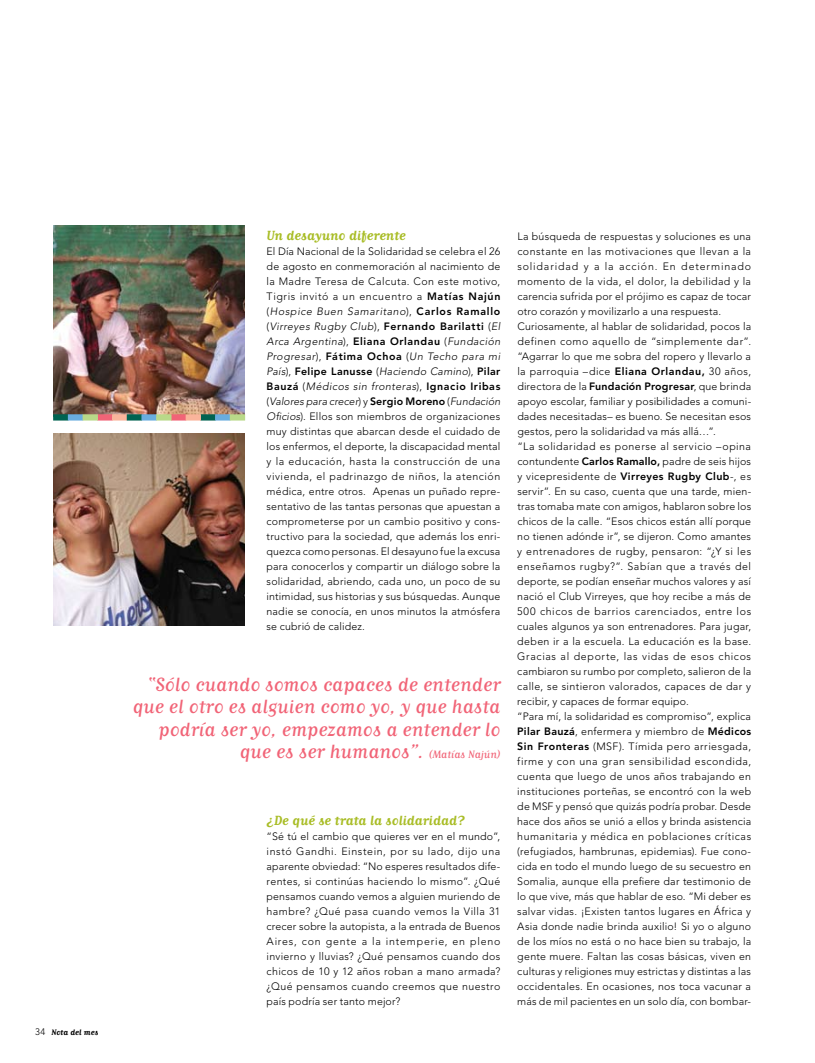
<style>
.page{position:relative;width:815px;height:1063px;background:#fff}
.page>*{position:absolute;margin:0;border:0;box-sizing:border-box;transform-origin:0 0}
.t1{font:22.5px/22.5px "Matrix Script";color:#f16477;text-align:right}
.t2{font:700 15.62px "Matrix Script";color:#a9bd27}
.t3{font:300 10.62px/15px "Avenir LT Std";letter-spacing:.02em;color:#000;text-align:justify}
.t4{font:700 9.38px "Matrix Script";color:#000}
.s1{font-family:"Avenir LT Std";font-weight:300}
.s2{font-weight:800}
.s3{font-style:italic}
.s4{font-size:12.5px}
</style>
<div class="page">
<img style="left:53px;top:433px;width:192px;height:192px">
<img style="left:53px;top:225px;width:192px;height:189px">
<div style="left:53px;top:414px;width:15px;height:7px;background:#006351"></div>
<div style="left:68px;top:414px;width:15px;height:7px;background:#69addf"></div>
<div style="left:97px;top:414px;width:16px;height:7px;background:#f16477"></div>
<div style="left:83px;top:414px;width:15px;height:7px;background:#b9d989"></div>
<div style="left:112px;top:414px;width:15px;height:7px;background:#fab49b"></div>
<div style="left:127px;top:414px;width:15px;height:7px;background:#006351"></div>
<div style="left:200px;top:414px;width:16px;height:7px;background:#006351"></div>
<div style="left:141px;top:414px;width:16px;height:7px;background:#69addf"></div>
<div style="left:215px;top:414px;width:15px;height:7px;background:#69addf"></div>
<div style="left:171px;top:414px;width:15px;height:7px;background:#f16477"></div>
<div style="left:156px;top:414px;width:16px;height:7px;background:#b9d989"></div>
<div style="left:230px;top:414px;width:15px;height:7px;background:#b9d989"></div>
<div style="left:186px;top:414px;width:15px;height:7px;background:#fab49b"></div>
<p class="t4" style="left:35px;top:1028px;width:65px"><span class="s1">34</span> Nota del mes</p>
<h2 class="t2" style="left:267px;top:228px;width:141px">Un desayuno diferente</h2>
<p class="t3" style="left:267px;top:244px;width:235px">El Día Nacional de la Solidaridad se celebra el 26 de agosto en conmemoración al nacimiento de la Madre Teresa de Calcuta. Con este motivo, Tigris invitó a un encuentro a <span class="s2">Matías Najún </span>(<span class="s3">Hospice Buen Samaritano</span>), <span class="s2">Carlos Ramallo </span>(<span class="s3">Virreyes Rugby Club</span>), <span class="s2">Fernando Barilatti</span> (<span class="s3">El Arca Argentina</span>), <span class="s2">Eliana Orlandau</span> (<span class="s3">Fundación Progresar</span>), <span class="s2">Fátima Ochoa</span> (<span class="s3">Un Techo para mi País</span>), <span class="s2">Felipe Lanusse</span> (<span class="s3">Haciendo Camino</span>), <span class="s2">Pilar Bauzá</span> (<span class="s3">Médicos sin fronteras</span>), <span class="s2">Ignacio Iribas </span>(<span class="s3">Valores para crecer</span>) y <span class="s2">Sergio Moreno</span> (<span class="s3">Fundación Oficios</span>). Ellos son miembros de organizaciones muy distintas que abarcan desde el cuidado de los enfermos, el deporte, la discapacidad mental y la educación, hasta la construcción de una vivienda, el padrinazgo de niños, la atención médica, entre otros. Apenas un puñado repre&shy;sentativo de las tantas personas que apuestan a comprometerse por un cambio positivo y cons&shy;tructivo para la sociedad, que además los enri&shy;quezca como personas. El desayuno fue la excusa para conocerlos y compartir un diálogo sobre la solidaridad, abriendo, cada uno, un poco de su intimidad, sus historias y sus búsquedas. Aunque nadie se conocía, en unos minutos la atmósfera se cubrió de calidez.</p>
<h1 class="t1" style="left:133px;top:673px;width:369px">“Sólo cuando somos capaces de entender que el otro es alguien como yo, y que hasta podría ser yo, empezamos a entender lo que es ser humanos”. <span class="s4">(Matías Najún)</span></h1>
<h2 class="t2" style="left:267px;top:813px;width:200px">¿De qué se trata la solidaridad?</h2>
<p class="t3" style="left:267px;top:829px;width:235px">“Sé tú el cambio que quieres ver en el mundo”, instó Gandhi. Einstein, por su lado, dijo una aparente obviedad: “N o esperes resultados dife&shy;rentes, si continúas haciendo lo mismo”. ¿Qué pensamos cuando vemos a alguien muriendo de hambre? ¿Qué pasa cuando vemos la Villa 31 crecer sobre la autopista, a la entrada de Buenos Aires, con gente a la intemperie, en pleno invierno y lluvias? ¿Qué pensamos cuando dos chicos de 10 y 12 años roban a mano armada? ¿Qué pensamos cuando creemos que nuestro país podría ser tanto mejor?</p>
<p class="t3" style="left:517px;top:229px;width:235px;text-align:left">La búsqueda de respuestas y soluciones es una constante en las motivaciones que llevan a la solidaridad y a la acción. En determinado momento de la vida, el dolor, la debilidad y la carencia sufrida por el prójimo es capaz de tocar otro corazón y movilizarlo a una respuesta.<br>Curiosamente, al hablar de solidaridad, pocos la definen como aquello de “simplemente dar”. “Agarrar lo que me sobra del ropero y llevarlo a la parroquia –dice <span class="s2">Eliana Orlandau,</span> 30 años, directora de la <span class="s2">Fundación Progresar</span>, que brinda apoyo escolar, familiar y posibilidades a comuni&shy;dades necesitadas– es bueno. Se necesitan esos gestos, pero la solidaridad va más allá…”.<br>“La solidaridad es ponerse al servicio –opina contundente <span class="s2">Carlos Ramallo,</span> padre de seis hijos y vicepresidente de <span class="s2">Virreyes Rugby Club</span>-, es servir”. En su caso, cuenta que una tarde, mien&shy;tras tomaba mate con amigos, hablaron sobre los chicos de la calle. “Esos chicos están allí porque no tienen adónde ir”, se dijeron. Como amantes y entrenadores de rugby, pensaron: “¿Y si les enseñamos rugby?”. Sabían que a través del deporte, se podían enseñar muchos valores y así nació el Club Virreyes, que hoy recibe a más de 500 chicos de barrios carenciados, entre los cuales algunos ya son entrenadores. Para jugar, deben ir a la escuela. La educación es la base.<br>Gracias al deporte, las vidas de esos chicos cambiaron su rumbo por completo, salieron de la calle, se sintieron valorados, capaces de dar y recibir, y capaces de formar equipo.<br>“Para mí, la solidaridad es compromiso”, explica <span class="s2">Pilar Bauzá</span>, enfermera y miembro de <span class="s2">Médicos Sin Fronteras</span> (MSF). Tímida pero arriesgada, firme y con una gran sensibilidad escondida, cuenta que luego de unos años trabajando en instituciones porteñas, se encontró con la web de MSF y pensó que quizás podría probar. Desde hace dos años se unió a ellos y brinda asistencia humanitaria y médica en poblaciones críticas (refugiados, hambrunas, epidemias). Fue cono&shy;cida en todo el mundo luego de su secuestro en Somalia, aunque ella prefiere dar testimonio de lo que vive, más que hablar de eso. “Mi deber es salvar vidas. ¡Existen tantos lugares en África y Asia donde nadie brinda auxilio! Si yo o alguno de los míos no está o no hace bien su trabajo, la gente muere. Faltan las cosas básicas, viven en culturas y religiones muy estrictas y distintas a las occidentales. En ocasiones, nos toca vacunar a más de mil pacientes en un solo día, con bombar-</p>
</div>
